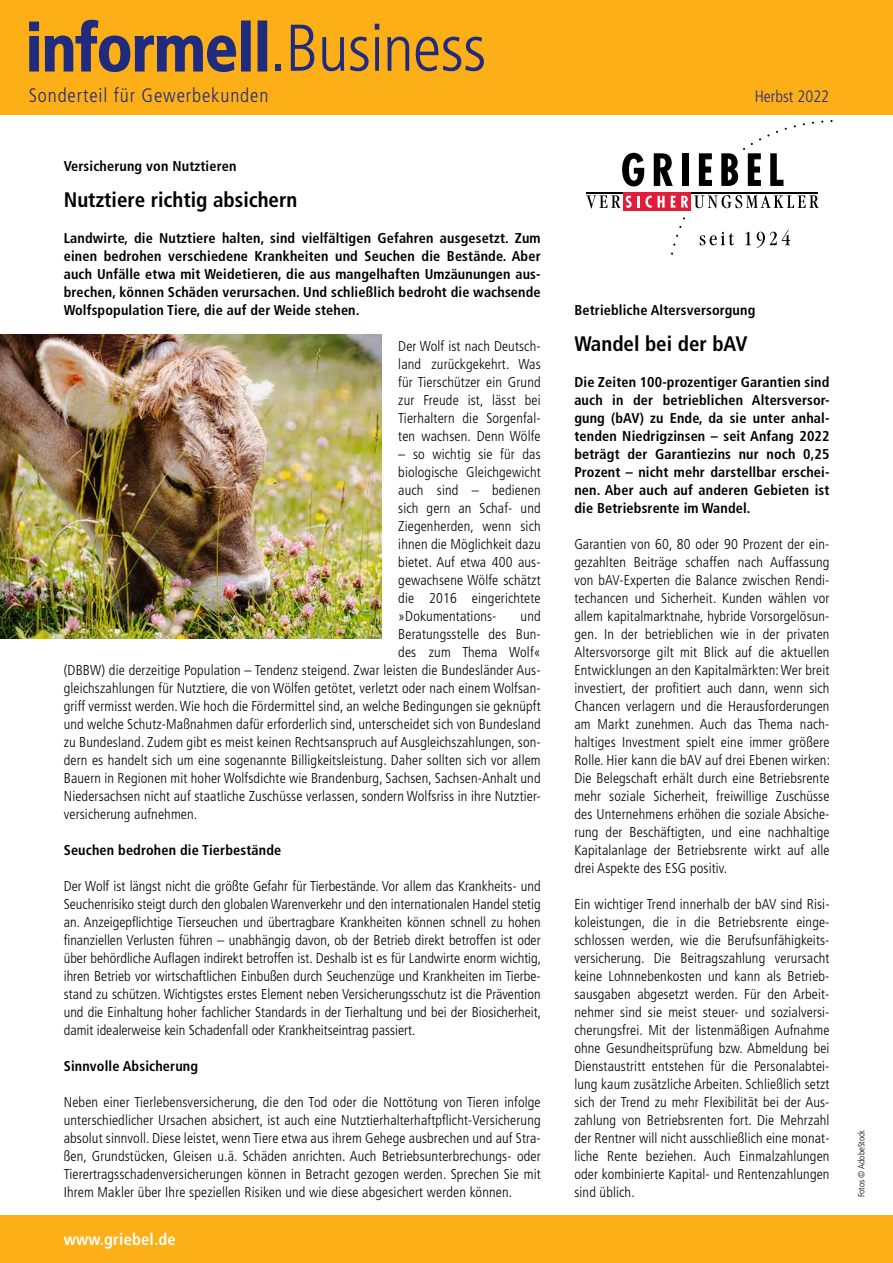
<style>
.page{position:relative;width:893px;height:1263px;background:#fff}
.page>*{position:absolute;margin:0;border:0;box-sizing:border-box;transform-origin:0 0}
.t1{font:700 condensed 66px "Frutiger LT Std";letter-spacing:-.01em;color:#212b7e}
.t2{font:700 condensed 21px "Frutiger LT Std";color:#000}
.t3{font:300 condensed 19.5px "Frutiger LT Std";letter-spacing:.045em;color:#212b7e}
.t4{font:700 condensed 16.5px "Frutiger LT Std";letter-spacing:.01em;color:#fff}
.t5{font:300 condensed 16.5px "Frutiger LT Std";color:#212b7e}
.t6{font:300 condensed 14.25px/18px "Frutiger LT Std";letter-spacing:.01em;color:#000;text-align:justify}
.t7{font:700 condensed 14.25px/18px "Frutiger LT Std";letter-spacing:.01em;color:#000;text-align:justify}
.t8{font:300 condensed 9px "Frutiger LT Std";color:#000}
.s1{font-weight:300}
</style>
<div class="page">
<div style="left:0;top:0;width:893px;height:115px;background:#fcaf17"></div>
<svg style="left:29px;top:19px;width:208px;height:53px"></svg>
<div style="left:241px;top:21px;width:10px;height:51px;border:2px solid #212b7e"></div>
<div style="left:258px;top:21px;width:9px;height:51px;border:2px solid #212b7e"></div>
<img style="left:0;top:334px;width:381px;height:305px">
<div style="left:0;top:1215px;width:893px;height:48px;background:#fcaf17"></div>
<hr style="left:586px;top:192px;width:231px;height:2px;background:#000">
<svg style="left:622px;top:153px;width:22px;height:33px"></svg>
<svg style="left:654px;top:153px;width:19px;height:33px"></svg>
<div style="left:682px;top:153px;width:6px;height:33px;background:#000"></div>
<svg style="left:699px;top:153px;width:13px;height:33px"></svg>
<svg style="left:721px;top:138px;width:40px;height:48px"></svg>
<svg style="left:770px;top:153px;width:13px;height:33px"></svg>
<svg style="left:694px;top:195px;width:125px;height:13px"></svg>
<div style="left:623px;top:192px;width:68px;height:19px;background:#e21d3c"></div>
<svg style="left:586px;top:195px;width:66px;height:13px"></svg>
<svg style="left:658px;top:196px;width:7px;height:12px"></svg>
<svg style="left:671px;top:196px;width:4px;height:12px"></svg>
<svg style="left:681px;top:196px;width:7px;height:12px"></svg>
<svg style="left:700px;top:232px;width:34px;height:13px"></svg>
<svg style="left:745px;top:232px;width:6px;height:13px"></svg>
<svg style="left:757px;top:230px;width:33px;height:18px"></svg>
<h1 class="t1" style="left:26px;top:9px;width:462px">informell<span class="s1">.Business</span></h1>
<h3 class="t3" style="left:29px;top:84px;width:241px">Sonderteil für Gewerbekunden</h3>
<p class="t7" style="left:64px;top:157px;width:174px">Versicherung von Nutztieren</p>
<h2 class="t2" style="left:64px;top:187px;width:235px">Nutztiere richtig absichern</h2>
<p class="t7" style="left:64px;top:229px;width:478px">Landwirte, die Nutztiere halten, sind vielfältigen Gefahren ausgesetzt. Zum einen bedrohen verschiedene Krankheiten und Seuchen die Bestände. Aber auch Unfälle etwa mit Weidetieren, die aus mangelhaften Umzäunungen aus&shy;brechen, können Schäden verursachen. Und schließlich bedroht die wachsende Wolfspopulation Tiere, die auf der Weide stehen.</p>
<p class="t6" style="left:398px;top:337px;width:144px">Der Wolf ist nach Deutsch&shy;land zurückgekehrt. Was für Tierschützer ein Grund zur Freude ist, lässt bei Tierhaltern die Sorgenfal&shy;ten wachsen. Denn Wölfe</p>
<p class="t6" style="left:398px;top:445px;width:144px">– so wichtig sie für das biologische Gleichgewicht auch sind – bedienen sich gern an Schaf- und Ziegenherden, wenn sich ihnen die Möglichkeit dazu bietet. Auf etwa 400 aus&shy;gewachsene Wölfe schätzt die 2016 eingerichtete »Dokumentations-</p>
<p class="t6" style="left:521px;top:607px;width:22px">und</p>
<p class="t6" style="left:398px;top:625px;width:144px">Beratungsstelle des Bun-</p>
<p class="t6" style="left:398px;top:643px;width:144px">des zum Thema Wolf«</p>
<p class="t6" style="left:64px;top:661px;width:478px">(DBBW) die derzeitige Population – Tendenz steigend. Zwar leisten die Bundesländer Aus-</p>
<p class="t6" style="left:64px;top:679px;width:478px">gleichszahlungen für Nutztiere, die von Wölfen getötet, verletzt oder nach einem Wolfsan-</p>
<p class="t6" style="left:64px;top:697px;width:478px">griff vermisst werden. Wie hoch die Fördermittel sind, an welche Bedingungen sie geknüpft</p>
<p class="t6" style="left:64px;top:715px;width:478px">und welche Schutz-Maßnahmen dafür erforderlich sind, unterscheidet sich von Bundesland</p>
<p class="t6" style="left:64px;top:733px;width:478px">zu Bundesland. Zudem gibt es meist keinen Rechtsanspruch auf Ausgleichszahlungen, son-</p>
<p class="t6" style="left:64px;top:751px;width:478px">dern es handelt sich um eine sogenannte Billigkeitsleistung. Daher sollten sich vor allem</p>
<p class="t6" style="left:64px;top:769px;width:478px">Bauern in Regionen mit hoher Wolfsdichte wie Brandenburg, Sachsen, Sachsen-Anhalt und</p>
<p class="t6" style="left:64px;top:787px;width:478px">Niedersachsen nicht auf staatliche Zuschüsse verlassen, sondern Wolfsriss in ihre Nutztier-</p>
<p class="t6" style="left:64px;top:805px;width:135px">versicherung aufnehmen.</p>
<p class="t7" style="left:64px;top:841px;width:219px">Seuchen bedrohen die Tierbestände</p>
<p class="t6" style="left:64px;top:877px;width:479px">Der Wolf ist längst nicht die größte Gefahr für Tierbestände. Vor allem das Krankheits- und Seuchenrisiko steigt durch den globalen Warenverkehr und den internationalen Handel stetig an. Anzeigepflichtige Tierseuchen und übertragbare Krankheiten können schnell zu hohen finanziellen Verlusten führen – unabhängig davon, ob der Betrieb direkt betroffen ist oder über behördliche Auflagen indirekt betroffen ist. Deshalb ist es für Landwirte enorm wichtig, ihren Betrieb vor wirtschaftlichen Einbußen durch Seuchenzüge und Krankheiten im Tierbe&shy;stand zu schützen. Wichtigstes erstes Element neben Versicherungsschutz ist die Prävention und die Einhaltung hoher fachlicher Standards in der Tierhaltung und bei der Biosicherheit, damit idealerweise kein Schadenfall oder Krankheitseintrag passiert.</p>
<p class="t7" style="left:64px;top:1057px;width:136px">Sinnvolle Absicherung</p>
<p class="t6" style="left:64px;top:1093px;width:478px">Neben einer Tierlebensversicherung, die den Tod oder die Nottötung von Tieren infolge unterschiedlicher Ursachen absichert, ist auch eine Nutztierhalterhaftpflicht-Versicherung absolut sinnvoll. Diese leistet, wenn Tiere etwa aus ihrem Gehege ausbrechen und auf Stra&shy;ßen, Grundstücken, Gleisen u.ä. Schäden anrichten. Auch Betriebsunterbrechungs- oder Tierertragsschadenversicherungen können in Betracht gezogen werden. Sprechen Sie mit Ihrem Makler über Ihre speziellen Risiken und wie diese abgesichert werden können.</p>
<p class="t4" style="left:64px;top:1230px;width:113px">www.griebel.de</p>
<p class="t4" style="left:104px;top:1230px;width:50px">URL.de</p>
<p class="t5" style="left:755px;top:87px;width:76px">Herbst 2022</p>
<p class="t7" style="left:574px;top:301px;width:182px">Betriebliche Altersversorgung</p>
<h2 class="t2" style="left:574px;top:331px;width:175px">Wandel bei der bAV</h2>
<p class="t7" style="left:574px;top:373px;width:257px">Die Zeiten 100-prozentiger Garantien sind auch in der betrieblichen Altersversor&shy;gung (bAV) zu Ende, da sie unter anhal&shy;tenden Niedrigzinsen – seit Anfang 2022 beträgt der Garantiezins nur noch 0,25<br>Prozent – nicht mehr darstellbar erschei&shy;nen. Aber auch auf anderen Gebieten ist die Betriebsrente im Wandel.</p>
<p class="t6" style="left:574px;top:535px;width:257px">Garantien von 60, 80 oder 90 Prozent der ein&shy;gezahlten Beiträge schaffen nach Auffassung von bAV-Experten die Balance zwischen Rendi&shy;techancen und Sicherheit. Kunden wählen vor allem kapitalmarktnahe, hybride Vorsorgelösun&shy;gen. In der betrieblichen wie in der privaten Altersvorsorge gilt mit Blick auf die aktuellen Entwicklungen an den Kapitalmärkten: Wer breit investiert, der profitiert auch dann, wenn sich Chancen verlagern und die Herausforderungen am Markt zunehmen. Auch das Thema nach&shy;haltiges Investment spielt eine immer größere Rolle. Hier kann die bAV auf drei Ebenen wirken:<br>Die Belegschaft erhält durch eine Betriebsrente mehr soziale Sicherheit, freiwillige Zuschüsse des Unternehmens erhöhen die soziale Absiche&shy;rung der Beschäftigten, und eine nachhaltige Kapitalanlage der Betriebsrente wirkt auf alle drei Aspekte des ESG positiv.</p>
<p class="t6" style="left:574px;top:895px;width:257px">Ein wichtiger Trend innerhalb der bAV sind Risi&shy;koleistungen, die in die Betriebsrente einge&shy;schlossen werden, wie die Berufsunfähigkeits&shy;versicherung. Die Beitragszahlung verursacht keine Lohnnebenkosten und kann als Betrieb&shy;sausgaben abgesetzt werden. Für den Arbeit&shy;nehmer sind sie meist steuer- und sozialversi&shy;cherungsfrei. Mit der listenmäßigen Aufnahme ohne Gesundheitsprüfung bzw. Abmeldung bei Dienstaustritt entstehen für die Personalabtei&shy;lung kaum zusätzliche Arbeiten. Schließlich setzt sich der Trend zu mehr Flexibilität bei der Aus&shy;zahlung von Betriebsrenten fort. Die Mehrzahl der Rentner will nicht ausschließlich eine monat&shy;liche Rente beziehen. Auch Einmalzahlungen oder kombinierte Kapital- und Rentenzahlungen sind üblich.</p>
<p class="t8" style="left:856px;top:1197px;width:69px;rotate:-90deg">Fotos © AdobeStock</p>
</div>
